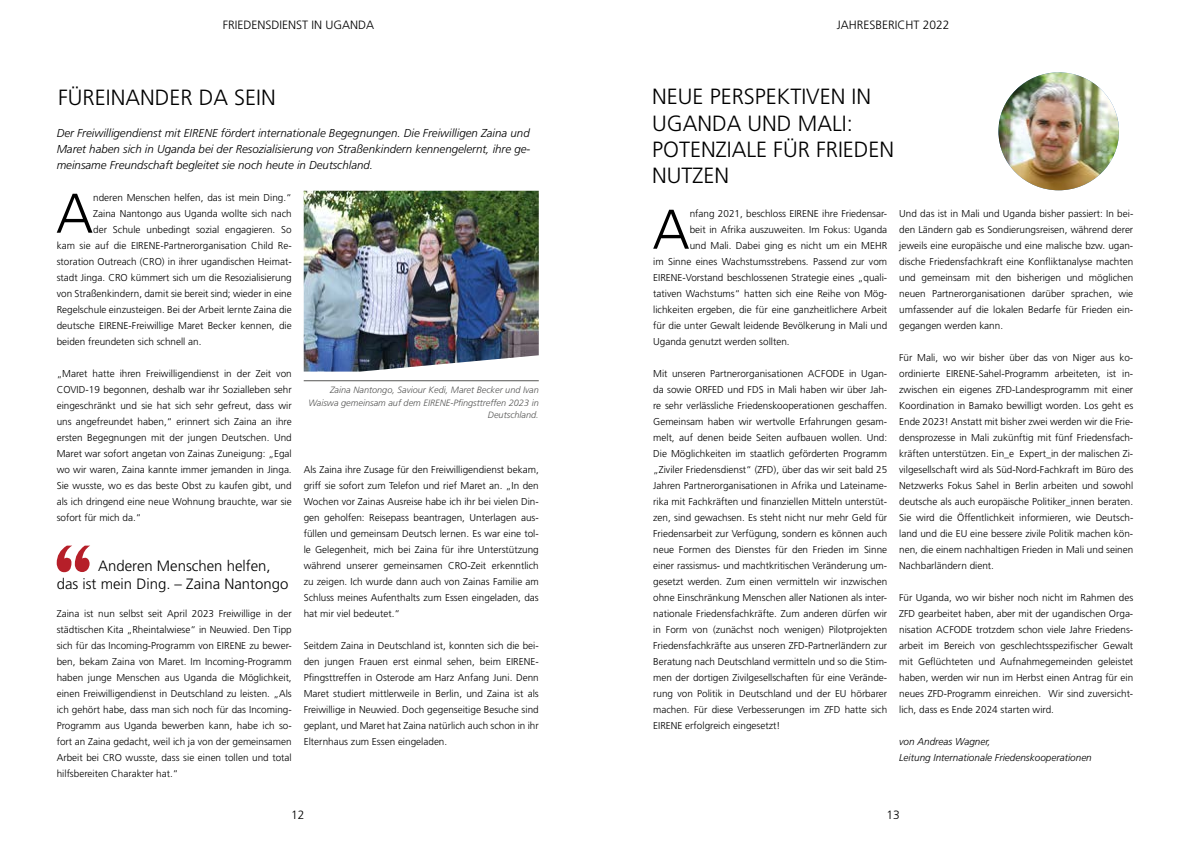
<style>
.page{position:relative;width:1191px;height:842px;background:#fff}
.page>*{position:absolute;margin:0;border:0;box-sizing:border-box;transform-origin:0 0}
.t1{font:300 55.8px "Frutiger LT Std";color:#000}
.t2{font:300 22px/26px "Frutiger LT Std";color:#000}
.t3{font:300 14.9px/17.9px "Frutiger LT Std";color:#000}
.t4{font:300 12px "Frutiger LT Std";color:#000}
.t5{font:italic 300 11.5px/16px "Frutiger LT Std";color:#000;text-align:justify}
.t6{font:300 10px/16px "Frutiger LT Std";color:#000;text-align:justify}
.t7{font:italic 300 10px/16px "Frutiger LT Std";color:#000}
.t8{font:italic 300 9.1px/12.2px "Frutiger LT Std";color:#575756;text-align:right}
</style>
<div class="page">
<img style="left:304px;top:191px;width:235px;height:181px">
<hr style="left:304px;top:380px;width:235px;height:1px;background:#575756">
<img style="left:998px;top:72px;width:121px;height:118px">
<svg style="left:57px;top:546px;width:33px;height:26px"></svg>
<p class="t4" style="left:223px;top:18px;width:153px">FRIEDENSDIENST IN UGANDA</p>
<h2 class="t2" style="left:58px;top:84px;width:219px">FÜREINANDER DA SEIN</h2>
<p class="t5" style="left:57px;top:125px;width:475px">Der Freiwilligendienst mit EIRENE fördert internationale Begegnungen. Die Freiwilligen Zaina und Maret haben sich in Uganda bei der Resozialisierung von Straßenkindern kennengelernt, ihre ge&shy;meinsame Freundschaft begleitet sie noch heute in Deutschland.</p>
<h1 class="t1" style="left:56px;top:182px;width:39px">A</h1>
<p class="t6" style="left:93px;top:189px;width:200px">nderen Menschen helfen, das ist mein Ding.“</p>
<p class="t6" style="left:93px;top:205px;width:200px">Zaina Nantongo aus Uganda wollte sich nach</p>
<p class="t6" style="left:93px;top:221px;width:200px">der Schule unbedingt sozial engagieren. So</p>
<p class="t6" style="left:57px;top:237px;width:236px">kam sie auf die EIRENE-Partnerorganisation Child Re-</p>
<p class="t6" style="left:57px;top:253px;width:236px">storation Outreach (CRO) in ihrer ugandischen Heimat-</p>
<p class="t6" style="left:57px;top:269px;width:236px">stadt Jinga. CRO kümmert sich um die Resozialisierung</p>
<p class="t6" style="left:57px;top:285px;width:236px">von Straßenkindern, damit sie bereit sind; wieder in eine</p>
<p class="t6" style="left:57px;top:301px;width:236px">Regelschule einzusteigen. Bei der Arbeit lernte Zaina die</p>
<p class="t6" style="left:57px;top:317px;width:236px">deutsche EIRENE-Freiwillige Maret Becker kennen, die</p>
<p class="t6" style="left:57px;top:333px;width:146px">beiden freundeten sich schnell an.</p>
<p class="t6" style="left:57px;top:365px;width:236px">„Maret hatte ihren Freiwilligendienst in der Zeit von COVID-19 begonnen, deshalb war ihr Sozialleben sehr eingeschränkt und sie hat sich sehr gefreut, dass wir uns angefreundet haben,“ erinnert sich Zaina an ihre ersten Begegnungen mit der jungen Deutschen. Und Maret war sofort angetan von Zainas Zuneigung: „Egal wo wir waren, Zaina kannte immer jemanden in Jinga.<br>Sie wusste, wo es das beste Obst zu kaufen gibt, und als ich dringend eine neue Wohnung brauchte, war sie sofort für mich da.“</p>
<h3 class="t3" style="left:57px;top:557px;width:233px;text-indent:42px">Anderen Menschen helfen, das ist mein Ding. – Zaina Nantongo</h3>
<p class="t6" style="left:57px;top:605px;width:236px">Zaina ist nun selbst seit April 2023 Freiwillige in der städtischen Kita „Rheintalwiese“ in Neuwied. Den Tipp sich für das Incoming-Programm von EIRENE zu bewer&shy;ben, bekam Zaina von Maret. Im Incoming-Programm haben junge Menschen aus Uganda die Möglichkeit, einen Freiwilligendienst in Deutschland zu leisten. „Als ich gehört habe, dass man sich noch für das Incoming-Programm aus Uganda bewerben kann, habe ich so&shy;fort an Zaina gedacht, weil ich ja von der gemeinsamen Arbeit bei CRO wusste, dass sie einen tollen und total hilfsbereiten Charakter hat.“</p>
<p class="t8" style="left:308px;top:384px;width:232px">Zaina Nantongo, Saviour Kedi, Maret Becker und Ivan<br>Waiswa gemeinsam auf dem EIRENE-Pfingsttreffen 2023 in<br>Deutschland.</p>
<p class="t6" style="left:304px;top:461px;width:236px">Als Zaina ihre Zusage für den Freiwilligendienst bekam, griff sie sofort zum Telefon und rief Maret an. „In den Wochen vor Zainas Ausreise habe ich ihr bei vielen Din&shy;gen geholfen: Reisepass beantragen, Unterlagen aus&shy;füllen und gemeinsam Deutsch lernen. Es war eine tol&shy;le Gelegenheit, mich bei Zaina für ihre Unterstützung während unserer gemeinsamen CRO-Zeit erkenntlich zu zeigen. Ich wurde dann auch von Zainas Familie am Schluss meines Aufenthalts zum Essen eingeladen, das hat mir viel bedeutet.“</p>
<p class="t6" style="left:304px;top:637px;width:236px">Seitdem Zaina in Deutschland ist, konnten sich die bei&shy;den jungen Frauen erst einmal sehen, beim EIRENE-Pfingsttreffen in Osterode am Harz Anfang Juni. Denn Maret studiert mittlerweile in Berlin, und Zaina ist als Freiwillige in Neuwied. Doch gegenseitige Besuche sind geplant, und Maret hat Zaina natürlich auch schon in ihr Elternhaus zum Essen eingeladen.</p>
<p class="t4" style="left:291px;top:808px;width:15px">12</p>
<p class="t4" style="left:837px;top:18px;width:114px">JAHRESBERICHT 2022</p>
<h2 class="t2" style="left:652px;top:84px;width:244px">NEUE PERSPEKTIVEN IN<br>UGANDA UND MALI:<br>POTENZIALE FÜR FRIEDEN<br>NUTZEN</h2>
<h1 class="t1" style="left:652px;top:198px;width:39px">A</h1>
<p class="t6" style="left:689px;top:205px;width:199px">nfang 2021, beschloss EIRENE ihre Friedensar-</p>
<p class="t6" style="left:689px;top:221px;width:199px">beit in Afrika auszuweiten. Im Fokus: Uganda</p>
<p class="t6" style="left:689px;top:237px;width:199px">und Mali. Dabei ging es nicht um ein MEHR</p>
<p class="t6" style="left:653px;top:253px;width:235px">im Sinne eines Wachstumsstrebens. Passend zur vom</p>
<p class="t6" style="left:653px;top:269px;width:235px">EIRENE-Vorstand beschlossenen Strategie eines „quali-</p>
<p class="t6" style="left:653px;top:285px;width:235px">tativen Wachstums“ hatten sich eine Reihe von Mög-</p>
<p class="t6" style="left:653px;top:301px;width:235px">lichkeiten ergeben, die für eine ganzheitlichere Arbeit</p>
<p class="t6" style="left:653px;top:317px;width:235px">für die unter Gewalt leidende Bevölkerung in Mali und</p>
<p class="t6" style="left:653px;top:333px;width:138px">Uganda genutzt werden sollten.</p>
<p class="t6" style="left:653px;top:365px;width:236px">Mit unseren Partnerorganisationen ACFODE in Ugan&shy;da sowie ORFED und FDS in Mali haben wir über Jah&shy;re sehr verlässliche Friedenskooperationen geschaffen.<br>Gemeinsam haben wir wertvolle Erfahrungen gesam&shy;melt, auf denen beide Seiten aufbauen wollen. Und:<br>Die Möglichkeiten im staatlich geförderten Programm „Ziviler Friedensdienst“ (ZFD), über das wir seit bald 25<br>Jahren Partnerorganisationen in Afrika und Lateiname&shy;rika mit Fachkräften und finanziellen Mitteln unterstüt&shy;zen, sind gewachsen. Es steht nicht nur mehr Geld für Friedensarbeit zur Verfügung, sondern es können auch neue Formen des Dienstes für den Frieden im Sinne einer rassismus- und machtkritischen Veränderung um&shy;gesetzt werden. Zum einen vermitteln wir inzwischen ohne Einschränkung Menschen aller Nationen als inter&shy;nationale Friedensfachkräfte. Zum anderen dürfen wir in Form von (zunächst noch wenigen) Pilotprojekten Friedensfachkräfte aus unseren ZFD-Partnerländern zur Beratung nach Deutschland vermitteln und so die Stim&shy;men der dortigen Zivilgesellschaften für eine Verände&shy;rung von Politik in Deutschland und der EU hörbarer machen. Für diese Verbesserungen im ZFD hatte sich EIRENE erfolgreich eingesetzt!</p>
<p class="t6" style="left:899px;top:206px;width:236px">Und das ist in Mali und Uganda bisher passiert: In bei&shy;den Ländern gab es Sondierungsreisen, während derer jeweils eine europäische und eine malische bzw. ugan&shy;dische Friedensfachkraft eine Konfliktanalyse machten und gemeinsam mit den bisherigen und möglichen neuen Partnerorganisationen darüber sprachen, wie umfassender auf die lokalen Bedarfe für Frieden ein&shy;gegangen werden kann.</p>
<p class="t6" style="left:899px;top:350px;width:236px">Für Mali, wo wir bisher über das von Niger aus ko&shy;ordinierte EIRENE-Sahel-Programm arbeiteten, ist in&shy;zwischen ein eigenes ZFD-Landesprogramm mit einer Koordination in Bamako bewilligt worden. Los geht es Ende 2023! Anstatt mit bisher zwei werden wir die Frie&shy;densprozesse in Mali zukünftig mit fünf Friedensfach&shy;kräften unterstützen. Ein_e Expert_in der malischen Zi&shy;vilgesellschaft wird als Süd-Nord-Fachkraft im Büro des Netzwerks Fokus Sahel in Berlin arbeiten und sowohl deutsche als auch europäische Politiker_innen beraten.<br>Sie wird die Öffentlichkeit informieren, wie Deutsch&shy;land und die EU eine bessere zivile Politik machen kön&shy;nen, die einem nachhaltigen Frieden in Mali und seinen Nachbarländern dient.</p>
<p class="t6" style="left:899px;top:590px;width:236px">Für Uganda, wo wir bisher noch nicht im Rahmen des ZFD gearbeitet haben, aber mit der ugandischen Orga&shy;nisation ACFODE trotzdem schon viele Jahre Friedens&shy;arbeit im Bereich von geschlechtsspezifischer Gewalt mit Geflüchteten und Aufnahmegemeinden geleistet haben, werden wir nun im Herbst einen Antrag für ein neues ZFD-Programm einreichen. Wir sind zuversicht&shy;lich, dass es Ende 2024 starten wird.</p>
<p class="t7" style="left:899px;top:734px;width:194px">von Andreas Wagner,<br>Leitung Internationale Friedenskooperationen</p>
<p class="t4" style="left:886px;top:808px;width:15px">13</p>
</div>
